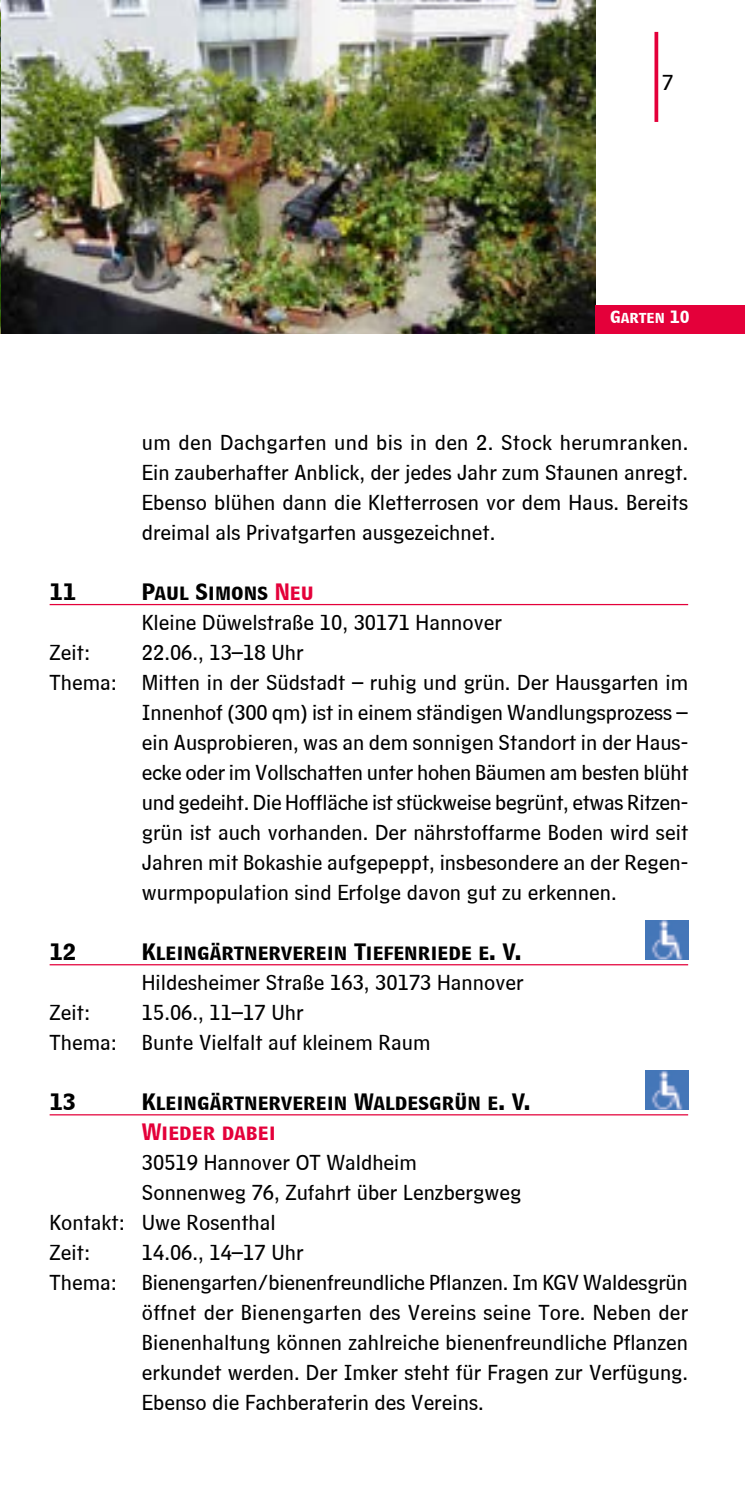
<style>
.page{position:relative;width:745px;height:1489px;background:#fff}
.page>*{position:absolute;margin:0;border:0;box-sizing:border-box;transform-origin:0 0}
.t1{font:22.5px/30px "HM Text";color:#000;text-align:justify}
.t2{font:20px "HM Big Caps";color:#000}
.t3{font:20px "HM Big Caps";color:#e4003a}
.t4{font:15px "HM Big Caps";color:#fff}
.s1{color:#e4003a}
</style>
<div class="page">
<img style="left:1px;top:0;width:594px;height:333px">
<hr style="left:50px;top:604px;width:637px;height:1px;background:#e4003a">
<hr style="left:50px;top:964px;width:637px;height:1px;background:#e4003a">
<hr style="left:50px;top:1114px;width:637px;height:1px;background:#e4003a">
<img style="left:645px;top:920px;width:42px;height:39px">
<svg style="left:645px;top:1070px;width:42px;height:39px;background:#648bc3"></svg>
<div style="left:595px;top:305px;width:149px;height:28px;background:#e4003a"></div>
<img style="left:0;top:0;width:1px;height:333px">
<hr style="left:654px;top:32px;width:3px;height:90px;background:#e4003a">
<p class="t1" style="left:661px;top:64px;width:13px">7</p>
<p class="t4" style="left:609px;top:305px;width:81px">Garten 10</p>
<p class="t1" style="left:142px;top:423px;width:548px">um den Dachgarten und bis in den 2. Stock herumranken.<br>Ein zauberhafter Anblick, der jedes Jahr zum Staunen anregt.<br>Ebenso blühen dann die Kletterrosen vor dem Haus. Bereits dreimal als Privatgarten ausgezeichnet.</p>
<p class="t2" style="left:50px;top:575px;width:28px">11</p>
<p class="t2" style="left:142px;top:575px;width:173px">Paul Simons <span class="s1">Neu</span></p>
<p class="t1" style="left:142px;top:603px;width:361px">Kleine Düwelstraße 10, 30171 Hannover</p>
<p class="t1" style="left:50px;top:633px;width:42px">Zeit:</p>
<p class="t1" style="left:142px;top:633px;width:163px">22.06., 13–18 Uhr</p>
<p class="t1" style="left:50px;top:663px;width:639px">Thema: Mitten in der Südstadt – ruhig und grün. Der Hausgarten im</p>
<p class="t1" style="left:142px;top:693px;width:547px">Innenhof (300 qm) ist in einem ständigen Wandlungsprozess –</p>
<p class="t1" style="left:142px;top:723px;width:547px">ein Ausprobieren, was an dem sonnigen Standort in der Haus-</p>
<p class="t1" style="left:142px;top:753px;width:548px">ecke oder im Vollschatten unter hohen Bäumen am besten blüht</p>
<p class="t1" style="left:142px;top:783px;width:547px">und gedeiht. Die Hoffläche ist stückweise begrünt, etwas Ritzen-</p>
<p class="t1" style="left:142px;top:813px;width:547px">grün ist auch vorhanden. Der nährstoffarme Boden wird seit</p>
<p class="t1" style="left:142px;top:843px;width:547px">Jahren mit Bokashie aufgepeppt, insbesondere an der Regen-</p>
<p class="t1" style="left:142px;top:873px;width:476px">wurmpopulation sind Erfolge davon gut zu erkennen.</p>
<p class="t2" style="left:50px;top:935px;width:28px">12</p>
<p class="t2" style="left:142px;top:935px;width:381px">Kleingärtnerverein Tiefenriede e. V.</p>
<p class="t1" style="left:142px;top:963px;width:383px">Hildesheimer Straße 163, 30173 Hannover</p>
<p class="t1" style="left:50px;top:993px;width:42px">Zeit:</p>
<p class="t1" style="left:50px;top:993px;width:382px;text-indent:92px">15.06., 11–17 Uhr<br>Thema: Bunte Vielfalt auf kleinem Raum</p>
<p class="t2" style="left:50px;top:1085px;width:28px">13</p>
<p class="t2" style="left:142px;top:1085px;width:390px">Kleingärtnerverein Waldesgrün e. V.</p>
<p class="t3" style="left:142px;top:1115px;width:135px">Wieder dabei</p>
<p class="t1" style="left:142px;top:1143px;width:276px">30519 Hannover OT Waldheim</p>
<p class="t1" style="left:142px;top:1173px;width:381px">Sonnenweg 76, Zufahrt über Lenzbergweg</p>
<p class="t1" style="left:50px;top:1203px;width:227px">Kontakt: Uwe Rosenthal</p>
<p class="t1" style="left:50px;top:1233px;width:42px">Zeit:</p>
<p class="t1" style="left:142px;top:1233px;width:163px">14.06., 14–17 Uhr</p>
<p class="t1" style="left:50px;top:1263px;width:639px">Thema: Bienengarten/bienenfreundliche Pflanzen. Im KGV Waldesgrün</p>
<p class="t1" style="left:142px;top:1293px;width:547px">öffnet der Bienengarten des Vereins seine Tore. Neben der</p>
<p class="t1" style="left:142px;top:1323px;width:547px">Bienenhaltung können zahlreiche bienenfreundliche Pflanzen</p>
<p class="t1" style="left:142px;top:1353px;width:547px">erkundet werden. Der Imker steht für Fragen zur Verfügung.</p>
<p class="t1" style="left:142px;top:1383px;width:343px">Ebenso die Fachberaterin des Vereins.</p>
</div>
